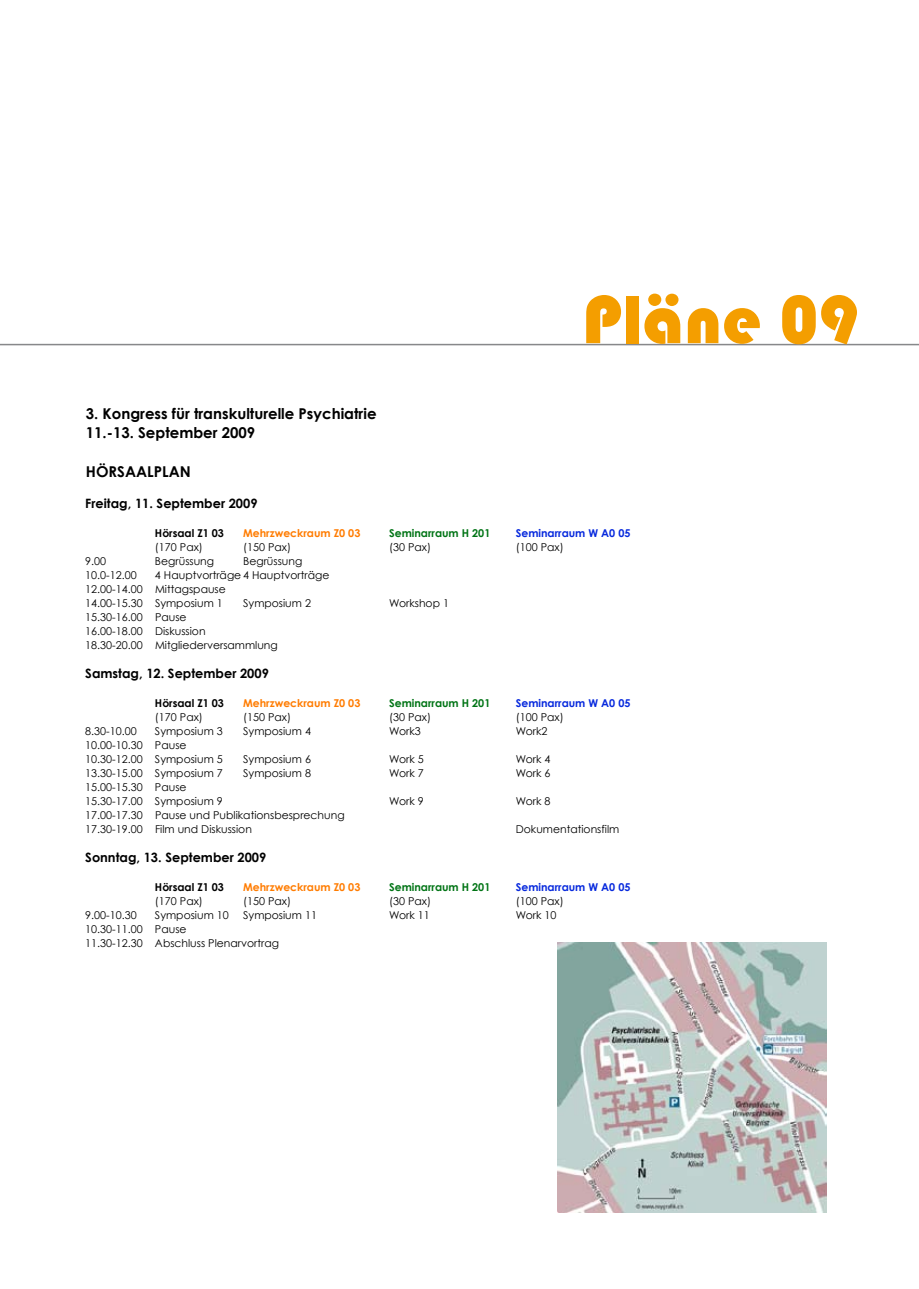
<style>
.page{position:relative;width:919px;height:1289px;background:#fff}
.page>*{position:absolute;margin:0;border:0;box-sizing:border-box;transform-origin:0 0}
.t1{font:70.5px "Bauhaus 93";color:#f49e00}
.t2{font:700 15px/19.4px "Century Gothic";color:#000}
.t3{font:700 12.9px "Century Gothic";color:#000}
.t4{font:10.8px/14px "Century Gothic";color:#000}
.t5{font:700 10.8px "Century Gothic";color:#ff7c00}
.t6{font:700 10.8px "Century Gothic";color:#0729dd}
.t7{font:700 10.8px "Century Gothic";color:#007415}
.t8{font:700 10.8px "Century Gothic";color:#000}
</style>
<div class="page">
<hr style="left:0;top:344px;width:918px;height:1px;background:#87888a">
<img style="left:557px;top:943px;width:269px;height:269px">
<h1 class="t1" style="left:582px;top:280px;width:278px">Pläne 09</h1>
<h2 class="t2" style="left:86px;top:404px;width:292px">3. Kongress für transkulturelle Psychiatrie<br>11.-13. September 2009</h2>
<h2 class="t2" style="left:86px;top:462px;width:106px">HÖRSAALPLAN</h2>
<p class="t3" style="left:85px;top:496px;width:174px">Freitag, 11. September 2009</p>
<p class="t8" style="left:155px;top:527px;width:70px">Hörsaal Z1 03</p>
<p class="t5" style="left:243px;top:527px;width:119px">Mehrzweckraum Z0 03</p>
<p class="t7" style="left:389px;top:527px;width:103px">Seminarraum H 201</p>
<p class="t6" style="left:515px;top:527px;width:116px">Seminarraum W A0 05</p>
<p class="t4" style="left:155px;top:541px;width:49px">(170 Pax)</p>
<p class="t4" style="left:243px;top:541px;width:49px">(150 Pax)</p>
<p class="t4" style="left:389px;top:541px;width:43px">(30 Pax)</p>
<p class="t4" style="left:515px;top:541px;width:49px">(100 Pax)</p>
<p class="t4" style="left:85px;top:555px;width:22px">9.00</p>
<p class="t4" style="left:155px;top:555px;width:61px">Begrüssung</p>
<p class="t4" style="left:243px;top:555px;width:61px">Begrüssung</p>
<p class="t4" style="left:85px;top:569px;width:53px">10.0-12.00</p>
<p class="t4" style="left:85px;top:569px;width:246px;text-indent:70px">4 Hauptvorträge 4 Hauptvorträge<br>12.00-14.00 Mittagspause<br>14.00-15.30 Symposium 1</p>
<p class="t4" style="left:243px;top:597px;width:69px">Symposium 2</p>
<p class="t4" style="left:389px;top:597px;width:61px">Workshop 1</p>
<p class="t4" style="left:85px;top:610px;width:194px">15.30-16.00 Pause<br>16.00-18.00 Diskussion<br>18.30-20.00 Mitgliederversammlung</p>
<p class="t3" style="left:85px;top:666px;width:185px">Samstag, 12. September 2009</p>
<p class="t8" style="left:155px;top:697px;width:70px">Hörsaal Z1 03</p>
<p class="t5" style="left:243px;top:697px;width:119px">Mehrzweckraum Z0 03</p>
<p class="t7" style="left:389px;top:697px;width:103px">Seminarraum H 201</p>
<p class="t6" style="left:515px;top:697px;width:116px">Seminarraum W A0 05</p>
<p class="t4" style="left:155px;top:711px;width:49px">(170 Pax)</p>
<p class="t4" style="left:243px;top:711px;width:49px">(150 Pax)</p>
<p class="t4" style="left:389px;top:711px;width:43px">(30 Pax)</p>
<p class="t4" style="left:515px;top:711px;width:49px">(100 Pax)</p>
<p class="t4" style="left:85px;top:725px;width:53px">8.30-10.00</p>
<p class="t4" style="left:155px;top:725px;width:69px">Symposium 3</p>
<p class="t4" style="left:243px;top:725px;width:69px">Symposium 4</p>
<p class="t4" style="left:389px;top:725px;width:33px">Work3</p>
<p class="t4" style="left:515px;top:725px;width:33px">Work2</p>
<p class="t4" style="left:85px;top:739px;width:139px">10.00-10.30 Pause<br>10.30-12.00 Symposium 5</p>
<p class="t4" style="left:243px;top:753px;width:69px">Symposium 6</p>
<p class="t4" style="left:389px;top:753px;width:36px">Work 5</p>
<p class="t4" style="left:515px;top:753px;width:36px">Work 4</p>
<p class="t4" style="left:85px;top:767px;width:139px">13.30-15.00 Symposium 7</p>
<p class="t4" style="left:243px;top:767px;width:69px">Symposium 8</p>
<p class="t4" style="left:389px;top:767px;width:36px">Work 7</p>
<p class="t4" style="left:515px;top:767px;width:36px">Work 6</p>
<p class="t4" style="left:85px;top:781px;width:139px">15.00-15.30 Pause<br>15.30-17.00 Symposium 9</p>
<p class="t4" style="left:389px;top:795px;width:36px">Work 9</p>
<p class="t4" style="left:516px;top:795px;width:36px">Work 8</p>
<p class="t4" style="left:85px;top:808px;width:261px">17.00-17.30 Pause und Publikationsbesprechung<br>17.30-19.00 Film und Diskussion</p>
<p class="t4" style="left:516px;top:822px;width:105px">Dokumentationsfilm</p>
<p class="t3" style="left:85px;top:850px;width:182px">Sonntag, 13. September 2009</p>
<p class="t8" style="left:155px;top:881px;width:70px">Hörsaal Z1 03</p>
<p class="t5" style="left:243px;top:881px;width:119px">Mehrzweckraum Z0 03</p>
<p class="t7" style="left:389px;top:881px;width:103px">Seminarraum H 201</p>
<p class="t6" style="left:515px;top:881px;width:116px">Seminarraum W A0 05</p>
<p class="t4" style="left:155px;top:895px;width:49px">(170 Pax)</p>
<p class="t4" style="left:243px;top:895px;width:49px">(150 Pax)</p>
<p class="t4" style="left:389px;top:895px;width:43px">(30 Pax)</p>
<p class="t4" style="left:515px;top:895px;width:49px">(100 Pax)</p>
<p class="t4" style="left:85px;top:909px;width:53px">9.00-10.30</p>
<p class="t4" style="left:155px;top:909px;width:75px">Symposium 10</p>
<p class="t4" style="left:243px;top:909px;width:75px">Symposium 11</p>
<p class="t4" style="left:389px;top:909px;width:42px">Work 11</p>
<p class="t4" style="left:515px;top:909px;width:42px">Work 10</p>
<p class="t4" style="left:85px;top:923px;width:195px">10.30-11.00 Pause<br>11.30-12.30 Abschluss Plenarvortrag</p>
</div>
